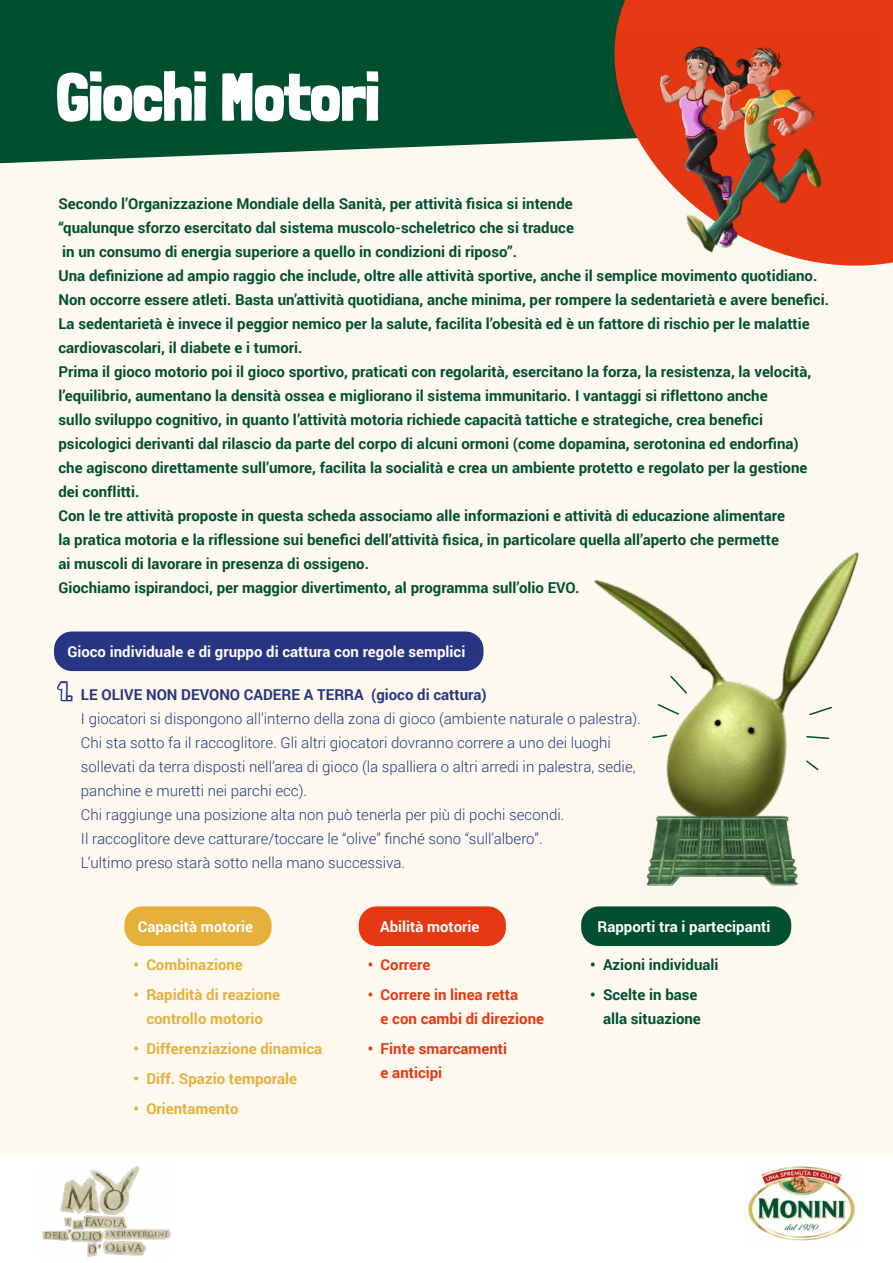
<style>
.page{position:relative;width:893px;height:1263px;background:#fff}
.page>*{position:absolute;margin:0;border:0;box-sizing:border-box;transform-origin:0 0}
.t1{font:900 67.5px "Londrina Solid";color:#fff}
.t2{font:700 15px/24px "Roboto";color:#004f30;text-align:right}
.t3{font:300 15px/24px "Roboto";color:#283583}
.t4{font:700 15px/24px "Roboto";color:#e6b03d;text-align:center}
.t5{font:700 15px "Roboto";color:#fff}
.t6{font:700 15px/24px "Roboto";color:#e63812}
.s1{font-family:"Londrina Solid";font-weight:400;font-size:24px}
.s2{font-weight:700}
</style>
<div class="page">
<img style="left:42px;top:1165px;width:129px;height:93px">
<img style="left:748px;top:1166px;width:107px;height:75px">
<div style="left:0;top:0;width:893px;height:1154px;background:#fdf9ef"></div>
<div style="left:0;top:0;width:587px;height:163px;background:#004f30"></div>
<svg style="left:587px;top:0;width:306px;height:266px;background:#d75230"></svg>
<div style="left:54px;top:631px;width:429px;height:40px;background:#283583;border-radius:18px"></div>
<div style="left:124px;top:906px;width:148px;height:40px;background:#e6b03d;border-radius:18px"></div>
<div style="left:359px;top:906px;width:147px;height:40px;background:#e63812;border-radius:18px"></div>
<div style="left:581px;top:906px;width:210px;height:40px;background:#004f30;border-radius:18px"></div>
<img style="left:534px;top:29px;width:350px;height:230px">
<img style="left:594px;top:552px;width:265px;height:256px">
<img style="left:646px;top:808px;width:152px;height:69px">
<svg style="left:644px;top:877px;width:155px;height:9px"></svg>
<svg style="left:808px;top:706px;width:25px;height:10px"></svg>
<svg style="left:805px;top:735px;width:25px;height:5px"></svg>
<svg style="left:805px;top:759px;width:15px;height:13px"></svg>
<svg style="left:669px;top:674px;width:19px;height:21px"></svg>
<svg style="left:656px;top:703px;width:24px;height:13px"></svg>
<svg style="left:651px;top:734px;width:17px;height:5px"></svg>
<h1 class="t1" style="left:56px;top:57px;width:325px">Giochi Motori</h1>
<p class="t2" style="left:58px;top:191px;width:772px;text-align:left">Secondo l’Organizzazione Mondiale della Sanità, per attività fisica si intende<br>“qualunque sforzo esercitato dal sistema muscolo-scheletrico che si traduce<br>in un consumo di energia superiore a quello in condizioni di riposo”.<br>Una definizione ad ampio raggio che include, oltre alle attività sportive, anche il semplice movimento quotidiano.<br>Non occorre essere atleti. Basta un’attività quotidiana, anche minima, per rompere la sedentarietà e avere benefici.<br>La sedentarietà è invece il peggior nemico per la salute, facilita l’obesità ed è un fattore di rischio per le malattie cardiovascolari, il diabete e i tumori.<br>Prima il gioco motorio poi il gioco sportivo, praticati con regolarità, esercitano la forza, la resistenza, la velocità, l’equilibrio, aumentano la densità ossea e migliorano il sistema immunitario. I vantaggi si riflettono anche<br>sullo sviluppo cognitivo, in quanto l’attività motoria richiede capacità tattiche e strategiche, crea benefici psicologici derivanti dal rilascio da parte del corpo di alcuni ormoni (come dopamina, serotonina ed endorfina)<br>che agiscono direttamente sull’umore, facilita la socialità e crea un ambiente protetto e regolato per la gestione dei conflitti.<br>Con le tre attività proposte in questa scheda associamo alle informazioni e attività di educazione alimentare<br>la pratica motoria e la riflessione sui benefici dell’attività fisica, in particolare quella all’aperto che permette<br>ai muscoli di lavorare in presenza di ossigeno.<br>Giochiamo ispirandoci, per maggior divertimento, al programma sull’olio EVO.</p>
<p class="t5" style="left:67px;top:641px;width:399px">Gioco individuale e di gruppo di cattura con regole semplici</p>
<p class="t3" style="left:81px;top:682px;width:561px;text-indent:-23px"><span class="s1">1.</span> <span class="s2">LE OLIVE NON DEVONO CADERE A TERRA (gioco di cattura)<br></span>I giocatori si dispongono all’interno della zona di gioco (ambiente naturale o palestra).<br>Chi sta sotto fa il raccoglitore. Gli altri giocatori dovranno correre a uno dei luoghi sollevati da terra disposti nell’area di gioco (la spalliera o altri arredi in palestra, sedie, panchine e muretti nei parchi ecc).<br>Chi raggiunge una posizione alta non può tenerla per più di pochi secondi.<br>Il raccoglitore deve catturare/toccare le “olive” finché sono “sull’albero”.<br>L’ultimo preso starà sotto nella mano successiva.</p>
<p class="t5" style="left:138px;top:916px;width:117px">Capacità motorie</p>
<p class="t4" style="left:134px;top:952px;width:111px">• Combinazione</p>
<p class="t4" style="left:134px;top:982px;width:148px">• Rapidità di reazione controllo motorio</p>
<p class="t4" style="left:134px;top:1036px;width:190px">• Differenziazione dinamica</p>
<p class="t4" style="left:134px;top:1066px;width:165px">• Diff. Spazio temporale</p>
<p class="t4" style="left:134px;top:1096px;width:106px">• Orientamento</p>
<p class="t5" style="left:380px;top:916px;width:101px">Abilità motorie</p>
<p class="t6" style="left:368px;top:952px;width:64px">• Correre</p>
<p class="t6" style="left:381px;top:982px;width:165px;text-indent:-13px">• Correre in linea retta<br>e con cambi di direzione</p>
<p class="t6" style="left:381px;top:1036px;width:128px;text-indent:-13px">• Finte smarcamenti e anticipi</p>
<p class="t5" style="left:597px;top:916px;width:174px">Rapporti tra i partecipanti</p>
<p class="t2" style="left:590px;top:952px;width:130px">• Azioni individuali</p>
<p class="t2" style="left:590px;top:982px;width:112px">• Scelte in base alla situazione</p>
</div>
